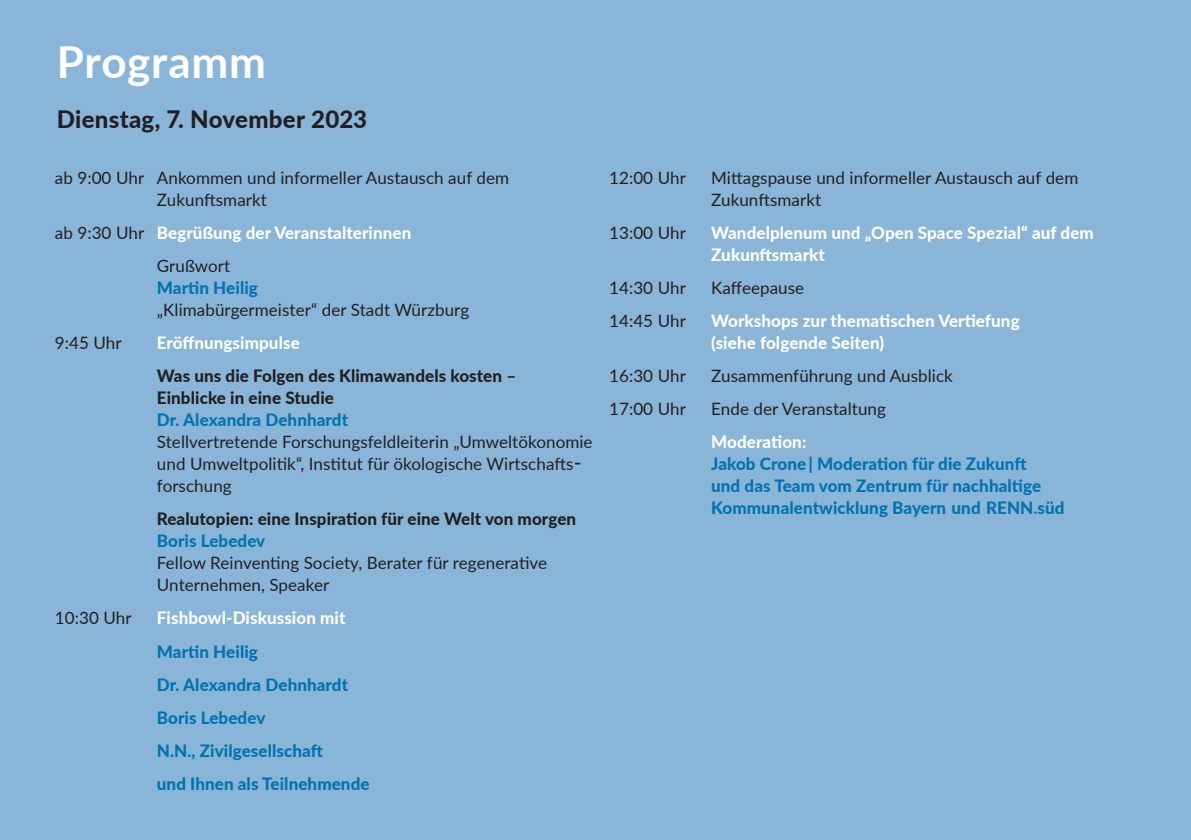
<style>
.page{position:relative;width:1191px;height:840px;background:#fff}
.page>*{position:absolute;margin:0;border:0;box-sizing:border-box;transform-origin:0 0}
.Überschrift_H2{font:700 44px "Lato";letter-spacing:.015em;color:#fff}
.Überschrift_12_Pt_H3{font:800 24px "Lato";letter-spacing:.01em;color:#231f20}
.Text_Programm_8_5_Pt_Abstand_davor{font:17px/22px "Lato";letter-spacing:.005em;color:#231f20}
.Text_Programm_8_5_Pt_Abstand_davor-2{font:800 17px/22px "Lato";letter-spacing:.005em;color:#0073ae}
.Überschrift_Programm_8_5_Pt_Abstand_davo{font:800 17px/22px "Lato";letter-spacing:.005em;color:#fff}
.Text_Programm_8_5_Pt{font:17px/22px "Lato";letter-spacing:.005em;color:#231f20}
.Überschrift_Programm_8_5_Pt_Abstand_davo-2{font:17px "Lato";letter-spacing:.005em;color:#231f20}
.Text_Programm_8_5_Pt-2{font:800 17px "Lato";letter-spacing:.005em;color:#0073ae}
.s1{font-weight:400;color:#231f20}
.s2{font-weight:800}
.s3{font-weight:800;color:#0073ae}
.s4{color:#fff}
</style>
<div class="page">
<div style="left:0;top:0;width:1191px;height:839px;background:#89b5d8"></div>
<h2 class="Überschrift_H2" style="left:57px;top:30px;width:211px">Programm</h2>
<h3 class="Überschrift_12_Pt_H3" style="left:57px;top:101px;width:312px">Dienstag, 7. November 2023</h3>
<p class="Text_Programm_8_5_Pt" style="left:157px;top:166px;width:354px;text-indent:-102px">ab 9:00 Uhr Ankommen und informeller Austausch auf dem<br>Zukunftsmarkt</p>
<h4 class="Überschrift_Programm_8_5_Pt_Abstand_davo" style="left:55px;top:221px;width:358px"><span class="s1">ab 9:30 Uhr</span> Begrüßung der Veranstalterinnen</h4>
<p class="Text_Programm_8_5_Pt_Abstand_davor" style="left:157px;top:254px;width:75px">Grußwort</p>
<p class="Text_Programm_8_5_Pt-2" style="left:157px;top:275px;width:103px">Martin Heilig</p>
<p class="Text_Programm_8_5_Pt" style="left:157px;top:298px;width:314px">„Klimabürgermeister“ der Stadt Würzburg</p>
<h4 class="Überschrift_Programm_8_5_Pt_Abstand_davo-2" style="left:55px;top:330px;width:68px">9:45 Uhr</h4>
<h4 class="Überschrift_Programm_8_5_Pt_Abstand_davo" style="left:157px;top:331px;width:144px">Eröffnungsimpulse</h4>
<p class="Text_Programm_8_5_Pt_Abstand_davor" style="left:157px;top:364px;width:437px"><span class="s2">Was uns die Folgen des Klimawandels kosten –<br>Einblicke in eine Studie<br></span><span class="s3">Dr. Alexandra Dehnhardt<br></span>Stellvertretende Forschungsfeldleiterin „Umweltökonomie und Umweltpolitik“, Institut für ökologische Wirtschafts&shy;forschung</p>
<p class="Text_Programm_8_5_Pt_Abstand_davor" style="left:157px;top:507px;width:421px"><span class="s2">Realutopien: eine Inspiration für eine Welt von morgen </span><span class="s3">Boris Lebedev<br></span>Fellow Reinventing Society, Berater für regenerative Unternehmen, Speaker</p>
<h4 class="Überschrift_Programm_8_5_Pt_Abstand_davo-2" style="left:55px;top:605px;width:78px">10:30 Uhr</h4>
<h4 class="Überschrift_Programm_8_5_Pt_Abstand_davo" style="left:157px;top:606px;width:190px">Fishbowl-Diskussion mit</h4>
<p class="Text_Programm_8_5_Pt_Abstand_davor-2" style="left:157px;top:639px;width:103px">Martin Heilig</p>
<p class="Text_Programm_8_5_Pt_Abstand_davor-2" style="left:157px;top:672px;width:193px">Dr. Alexandra Dehnhardt</p>
<p class="Text_Programm_8_5_Pt_Abstand_davor-2" style="left:157px;top:705px;width:110px">Boris Lebedev</p>
<p class="Text_Programm_8_5_Pt_Abstand_davor-2" style="left:157px;top:738px;width:168px">N.N., Zivilgesellschaft</p>
<p class="Text_Programm_8_5_Pt_Abstand_davor-2" style="left:157px;top:771px;width:214px">und Ihnen als Teilnehmende</p>
<p class="Text_Programm_8_5_Pt_Abstand_davor" style="left:609px;top:166px;width:78px">12:00 Uhr</p>
<p class="Text_Programm_8_5_Pt_Abstand_davor" style="left:711px;top:166px;width:369px">Mittagspause und informeller Austausch auf dem<br>Zukunftsmarkt</p>
<h4 class="Überschrift_Programm_8_5_Pt_Abstand_davo-2" style="left:609px;top:220px;width:78px">13:00 Uhr</h4>
<h4 class="Überschrift_Programm_8_5_Pt_Abstand_davo" style="left:711px;top:221px;width:384px">Wandelplenum und „Open Space Spezial“ auf dem<br>Zukunftsmarkt</h4>
<p class="Text_Programm_8_5_Pt_Abstand_davor" style="left:609px;top:276px;width:78px">14:30 Uhr</p>
<p class="Text_Programm_8_5_Pt_Abstand_davor" style="left:711px;top:276px;width:95px">Kaffeepause</p>
<h4 class="Überschrift_Programm_8_5_Pt_Abstand_davo-2" style="left:609px;top:308px;width:78px">14:45 Uhr</h4>
<h4 class="Überschrift_Programm_8_5_Pt_Abstand_davo" style="left:711px;top:309px;width:310px">Workshops zur thematischen Vertiefung (siehe folgende Seiten)</h4>
<p class="Text_Programm_8_5_Pt_Abstand_davor" style="left:609px;top:364px;width:78px">16:30 Uhr</p>
<p class="Text_Programm_8_5_Pt_Abstand_davor" style="left:711px;top:364px;width:243px">Zusammenführung und Ausblick</p>
<p class="Text_Programm_8_5_Pt_Abstand_davor" style="left:609px;top:397px;width:78px">17:00 Uhr</p>
<p class="Text_Programm_8_5_Pt_Abstand_davor" style="left:711px;top:397px;width:176px">Ende der Veranstaltung</p>
<p class="Text_Programm_8_5_Pt_Abstand_davor-2" style="left:711px;top:430px;width:355px"><span class="s4">Moderation:<br></span>Jakob Crone | Moderation für die Zukunft<br>und das Team vom Zentrum für nachhaltige Kommunalentwicklung Bayern und RENN.süd</p>
</div>
